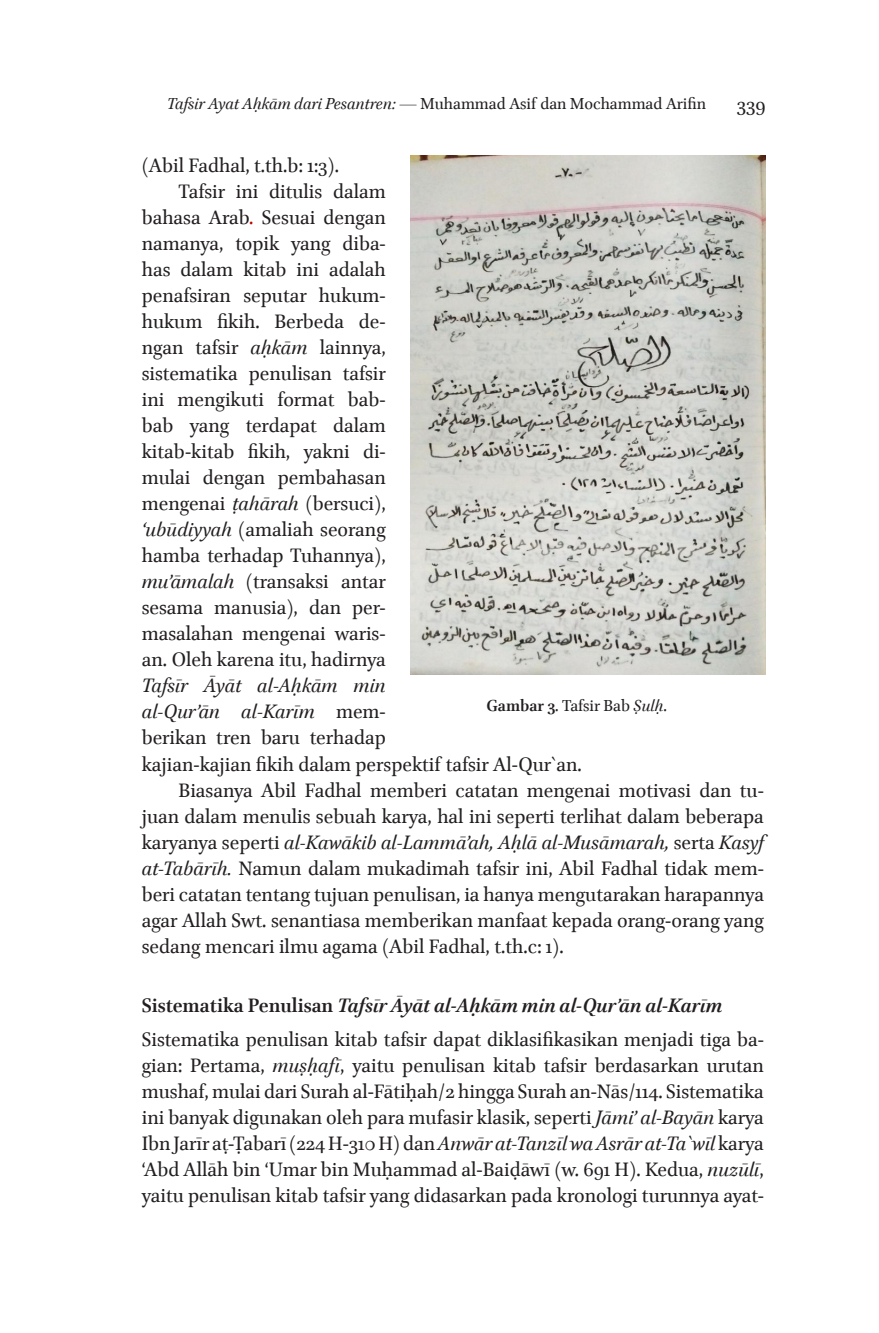
<style>
.page{position:relative;width:879px;height:1333px;background:#fff}
.page>*{position:absolute;margin:0;border:0;box-sizing:border-box;transform-origin:0 0}
.t1{font:22px/26px "Brill";color:#231f20}
.t2{font:italic 22px "Brill";color:#231f20}
.t3{font:18px "Brill";color:#231f20}
.t4{font:17.8px "Times New Roman";color:#000}
.s1{font-style:italic}
.s2{color:#c00000}
.s3{font-style:normal}
.s4{font-weight:700}
.s5{font-weight:700;font-style:italic}
</style>
<div class="page">
<img style="left:411px;top:156px;width:354px;height:518px">
<p class="t3" style="left:167px;top:91px;width:540px"><span class="s1">Tafsir Ayat Aḥkām dari Pesantren:</span> — Muhammad Asif dan Mochammad Arifin</p>
<p class="t1" style="left:736px;top:92px;width:30px">339</p>
<p class="t1" style="left:142px;top:153px;width:199px">(Abil Fadhal, t.th.b: 1:3).</p>
<p class="t1" style="left:179px;top:179px;width:209px">Tafsir ini ditulis dalam</p>
<p class="t1" style="left:142px;top:205px;width:246px">bahasa Arab<span class="s2">.</span> Sesuai dengan</p>
<p class="t1" style="left:142px;top:231px;width:246px">namanya, topik yang diba-</p>
<p class="t1" style="left:142px;top:257px;width:245px">has dalam kitab ini adalah</p>
<p class="t1" style="left:142px;top:283px;width:246px">penafsiran seputar hukum-</p>
<p class="t1" style="left:142px;top:309px;width:245px">hukum fikih. Berbeda de-</p>
<p class="t1" style="left:142px;top:335px;width:246px">ngan tafsir <span class="s1">aḥkām</span> lainnya,</p>
<p class="t1" style="left:142px;top:361px;width:246px">sistematika penulisan tafsir</p>
<p class="t1" style="left:142px;top:387px;width:246px">ini mengikuti format bab-</p>
<p class="t1" style="left:142px;top:413px;width:246px">bab yang terdapat dalam</p>
<p class="t1" style="left:142px;top:439px;width:246px">kitab-kitab fikih, yakni di-</p>
<p class="t1" style="left:142px;top:465px;width:246px">mulai dengan pembahasan</p>
<p class="t1" style="left:142px;top:491px;width:246px">mengenai <span class="s1">ṭahārah</span> (bersuci),</p>
<p class="t1" style="left:142px;top:517px;width:246px"><span class="s1">‘ubūdiyyah</span> (amaliah seorang</p>
<p class="t1" style="left:142px;top:543px;width:246px">hamba terhadap Tuhannya),</p>
<p class="t1" style="left:142px;top:569px;width:246px"><span class="s1">mu’āmalah</span> (transaksi antar</p>
<p class="t1" style="left:142px;top:595px;width:246px">sesama manusia), dan per-</p>
<p class="t1" style="left:142px;top:621px;width:244px">masalahan mengenai waris-</p>
<p class="t1" style="left:142px;top:647px;width:245px">an. Oleh karena itu, hadirnya</p>
<p class="t2" style="left:142px;top:671px;width:245px">Tafsīr Āyāt al-Aḥkām min</p>
<p class="t2" style="left:142px;top:697px;width:246px">al-Qur’ān al-Karīm <span class="s3">mem-</span></p>
<p class="t1" style="left:142px;top:725px;width:246px">berikan tren baru terhadap</p>
<p class="t1" style="left:142px;top:751px;width:441px">kajian-kajian fikih dalam perspektif tafsir Al-Qur`an.</p>
<p class="t1" style="left:179px;top:777px;width:587px">Biasanya Abil Fadhal memberi catatan mengenai motivasi dan tu-</p>
<p class="t1" style="left:142px;top:803px;width:623px">juan dalam menulis sebuah karya, hal ini seperti terlihat dalam beberapa</p>
<p class="t2" style="left:142px;top:827px;width:624px"><span class="s3">karyanya seperti</span> al-Kawākib al-Lammā’ah, Aḥlā al-Musāmarah, <span class="s3">serta</span> Kasyf</p>
<p class="t1" style="left:142px;top:855px;width:623px"><span class="s1">at-Tabārīh.</span> Namun dalam mukadimah tafsir ini, Abil Fadhal tidak mem-</p>
<p class="t1" style="left:142px;top:881px;width:624px">beri catatan tentang tujuan penulisan, ia hanya mengutarakan harapannya</p>
<p class="t1" style="left:142px;top:907px;width:623px">agar Allah Swt. senantiasa memberikan manfaat kepada orang-orang yang</p>
<p class="t1" style="left:142px;top:933px;width:423px">sedang mencari ilmu agama (Abil Fadhal, t.th.c: 1).</p>
<p class="t1" style="left:142px;top:988px;width:623px;line-height:34.6px"><span class="s4">Sistematika Penulisan</span> <span class="s5">Tafsīr Āyāt al-Aḥkām min al-Qur’ān al-Karīm<br></span>Sistematika penulisan kitab tafsir dapat diklasifikasikan menjadi tiga ba-</p>
<p class="t1" style="left:142px;top:1053px;width:624px;text-align:justify">gian: Pertama, <span class="s1">muṣḥafī</span>, yaitu penulisan kitab tafsir berdasarkan urutan mushaf, mulai dari Surah al-Fātiḥah/2 hingga Surah an-Nās/114. Sistematika ini banyak digunakan oleh para mufasir klasik, seperti <span class="s1">Jāmi’ al-Bayān</span> karya Ibn Jarīr aṭ-Ṭabarī (224 H-310 H) dan <span class="s1">Anwār at-Tanzīl wa Asrār at-Ta`wīl</span> karya ‘Abd Allāh bin ‘Umar bin Muḥammad al-Baiḍāwī (w. 691 H). Kedua, <span class="s1">nuzūlī</span>, yaitu penulisan kitab tafsir yang didasarkan pada kronologi turunnya ayat-</p>
<p class="t3" style="left:486px;top:693px;width:182px"><span class="s4">Gambar 3</span>. Tafsir Bab <span class="s1">Ṣulḥ</span>.</p>
<p class="t4" style="left:587px;top:1137px;width:10px">2</p>
</div>
